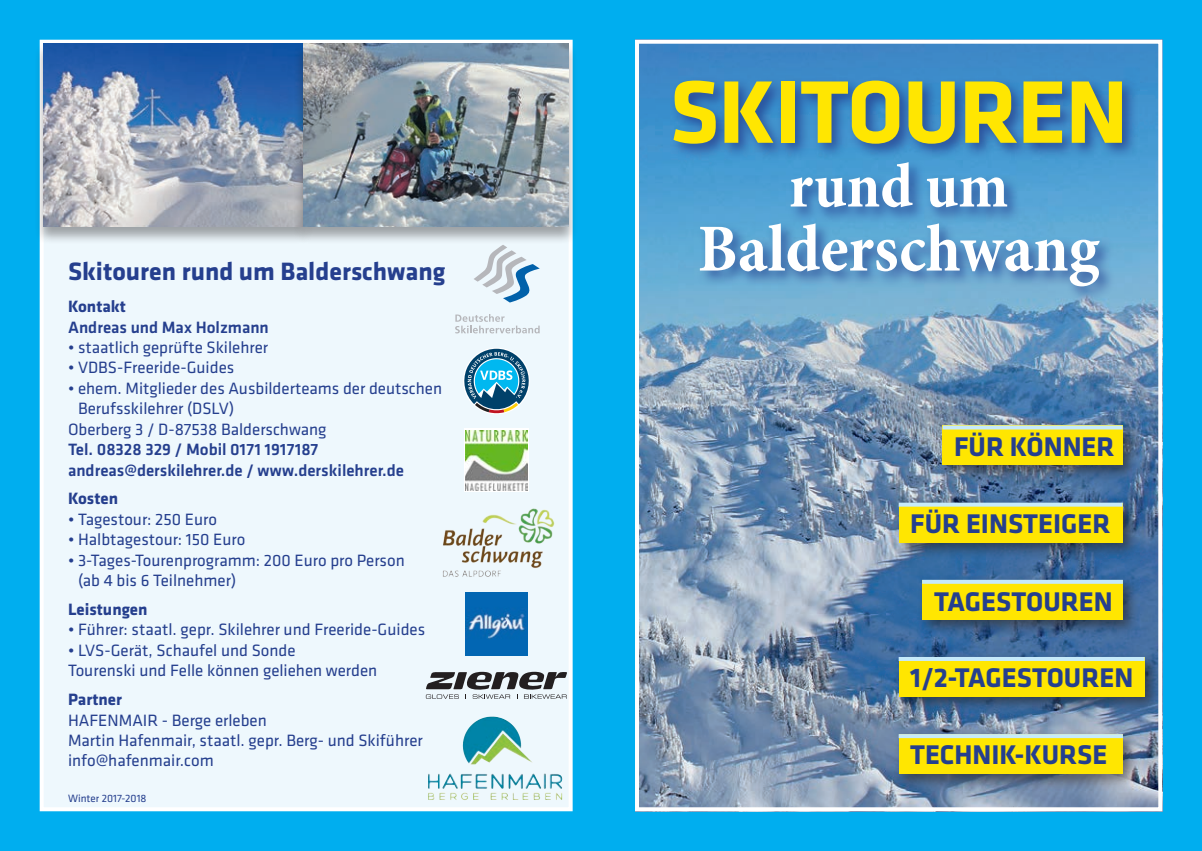
<style>
.page{position:relative;width:1202px;height:851px;background:#fff}
.page>*{position:absolute;margin:0;border:0;box-sizing:border-box;transform-origin:0 0}
.t1{font:700 92px "Klavika";letter-spacing:-.01em;color:#ffe601}
.t2{font:700 condensed 68px "Minion Pro";color:#fff}
.t3{font:700 condensed 64px "Minion Pro";color:#fff}
.t4{font:700 28px "Klavika";color:#253f8e}
.t5{font:700 26px "Klavika";color:#253f8e}
.t6{font:17px/20.4px "Klavika";color:#253f8e}
.t7{font:500 17px "Klavika";color:#253f8e}
.t8{font:700 17px "Klavika";color:#253f8e}
.t9{font:11px "Klavika";color:#253f8e}
</style>
<div class="page">
<div style="left:0;top:0;width:1202px;height:850px;background:#00aeef"></div>
<div style="left:40px;top:40px;width:533px;height:771px;background:#eef8fd;border:4px solid #fff"></div>
<img style="left:640px;top:45px;width:517px;height:761px">
<div style="left:635px;top:40px;width:527px;height:771px;border:4px solid #fff"></div>
<svg style="left:463px;top:348px;width:67px;height:66px"></svg>
<img style="left:463px;top:716px;width:29px;height:47px">
<div style="left:34px;top:42px;width:279px;height:203px;background:#231f20;opacity:.4"></div>
<img style="left:44px;top:44px;width:249px;height:183px">
<div style="left:293px;top:42px;width:285px;height:203px;background:#231f20;opacity:.4"></div>
<img style="left:303px;top:44px;width:265px;height:183px">
<div style="left:670px;top:76px;width:469px;height:227px;background:#253f8e;opacity:.8"></div>
<div style="left:937px;top:420px;width:203px;height:62px;background:#231f20;opacity:.6"></div>
<div style="left:943px;top:425px;width:180px;height:40px;background:#ffe601"></div>
<div style="left:893px;top:497px;width:246px;height:62px;background:#231f20;opacity:.6"></div>
<div style="left:899px;top:502px;width:224px;height:40px;background:#ffe601"></div>
<div style="left:917px;top:574px;width:222px;height:61px;background:#231f20;opacity:.6"></div>
<div style="left:922px;top:579px;width:201px;height:40px;background:#ffe601"></div>
<div style="left:893px;top:651px;width:268px;height:62px;background:#231f20;opacity:.6"></div>
<div style="left:899px;top:657px;width:245px;height:39px;background:#ffe601"></div>
<div style="left:893px;top:728px;width:246px;height:62px;background:#231f20;opacity:.6"></div>
<div style="left:899px;top:734px;width:224px;height:39px;background:#ffe601"></div>
<svg style="left:899px;top:502px;width:224px;height:4px"></svg>
<hr style="left:899px;top:657px;width:245px;height:4px;background:#c6eafa">
<svg style="left:899px;top:734px;width:224px;height:4px"></svg>
<svg style="left:943px;top:425px;width:180px;height:4px"></svg>
<img style="left:465px;top:592px;width:63px;height:63px">
<img style="left:443px;top:508px;width:112px;height:69px">
<svg style="left:922px;top:579px;width:201px;height:4px"></svg>
<svg style="left:464px;top:428px;width:65px;height:64px"></svg>
<img style="left:466px;top:430px;width:61px;height:60px">
<svg style="left:426px;top:671px;width:141px;height:27px"></svg>
<svg style="left:474px;top:245px;width:66px;height:57px"></svg>
<svg style="left:455px;top:314px;width:85px;height:19px"></svg>
<p class="t5" style="left:68px;top:253px;width:379px">Skitouren rund um Balderschwang</p>
<p class="t8" style="left:68px;top:294px;width:59px">Kontakt</p>
<p class="t7" style="left:68px;top:315px;width:202px">Andreas und Max Holzmann</p>
<p class="t6" style="left:68px;top:336px;width:202px">• staatlich geprüfte Skilehrer</p>
<p class="t6" style="left:68px;top:357px;width:168px">• VDBS-Freeride-Guides</p>
<p class="t6" style="left:78px;top:377px;width:366px;text-indent:-10px">• ehem. Mitglieder des Ausbilderteams der deutschen<br>Berufsskilehrer (DSLV)</p>
<p class="t6" style="left:68px;top:418px;width:260px">Oberberg 3 / D-87538 Balderschwang</p>
<p class="t7" style="left:68px;top:438px;width:252px">Tel. 08328 329 / Mobil 0171 1917187</p>
<p class="t7" style="left:68px;top:458px;width:337px">andreas@derskilehrer.de / www.derskilehrer.de</p>
<p class="t8" style="left:68px;top:486px;width:52px">Kosten</p>
<p class="t6" style="left:68px;top:508px;width:150px">• Tagestour: 250 Euro</p>
<p class="t6" style="left:68px;top:529px;width:179px">• Halbtagestour: 150 Euro</p>
<p class="t6" style="left:78px;top:549px;width:328px;text-indent:-10px">• 3-Tages-Tourenprogramm: 200 Euro pro Person (ab 4 bis 6 Teilnehmer)</p>
<p class="t8" style="left:68px;top:597px;width:81px">Leistungen</p>
<p class="t6" style="left:68px;top:619px;width:359px">• Führer: staatl. gepr. Skilehrer und Freeride-Guides</p>
<p class="t6" style="left:68px;top:639px;width:229px">• LVS-Gerät, Schaufel und Sonde</p>
<p class="t6" style="left:68px;top:659px;width:311px">Tourenski und Felle können geliehen werden</p>
<p class="t8" style="left:68px;top:687px;width:56px">Partner</p>
<p class="t6" style="left:68px;top:709px;width:200px">HAFENMAIR - Berge erleben</p>
<p class="t6" style="left:68px;top:729px;width:356px">Martin Hafenmair, staatl. gepr. Berg- und Skiführer</p>
<p class="t6" style="left:68px;top:750px;width:147px">info@hafenmair.com</p>
<p class="t9" style="left:68px;top:791px;width:80px">Winter 2017-2018</p>
<p class="t1" style="left:669px;top:46px;width:460px">SKITOUREN</p>
<p class="t3" style="left:789px;top:142px;width:221px">rund um</p>
<p class="t2" style="left:698px;top:202px;width:403px">Balderschwang</p>
<p class="t4" style="left:954px;top:426px;width:162px">FÜR KÖNNER</p>
<p class="t4" style="left:910px;top:503px;width:202px">FÜR EINSTEIGER</p>
<p class="t4" style="left:934px;top:581px;width:180px">TAGESTOUREN</p>
<p class="t4" style="left:910px;top:657px;width:225px">1/2-TAGESTOUREN</p>
<p class="t4" style="left:910px;top:734px;width:199px">TECHNIK-KURSE</p>
</div>
